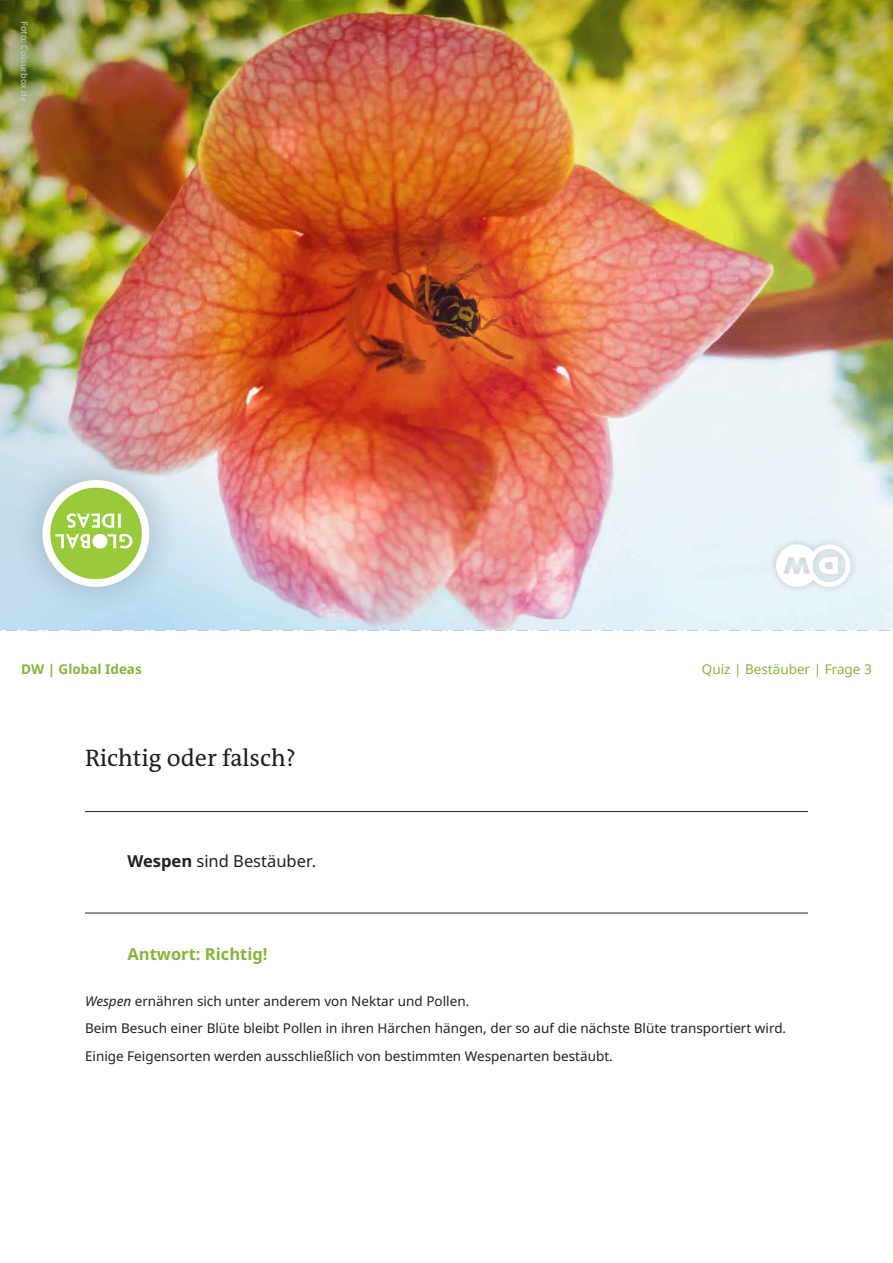
<style>
.page{position:relative;width:893px;height:1263px;background:#fff}
.page>*{position:absolute;margin:0;border:0;box-sizing:border-box;transform-origin:0 0}
.t1{font:24px "DW The Antiqua B W5 Plain";color:#231f20}
.t2{font:16.5px "Noto Sans";color:#231f20}
.t3{font:700 16.5px "Noto Sans";color:#87b53b}
.t4{font:13.5px/27.6px "Noto Sans";color:#231f20}
.t5{font:13.5px "Noto Sans";color:#87b53b}
.t6{font:700 13.5px "Noto Sans";color:#87b53b}
.t7{font:9px "Noto Sans";color:#c2cfda}
.s1{font-weight:700}
.s2{font-style:italic}
</style>
<div class="page">
<svg style="left:0;top:629px;width:893px;height:1px"></svg>
<hr style="left:85px;top:811px;width:723px;height:1px;background:#231f20">
<hr style="left:85px;top:913px;width:723px;height:1px;background:#231f20">
<img style="left:0;top:0;width:893px;height:629px">
<svg style="left:9px;top:8px;width:37px;height:116px;background:#868f4d"></svg>
<div style="left:10px;top:447px;width:172px;height:172px;background:#231f20;opacity:.25"></div>
<div style="left:43px;top:480px;width:106px;height:107px;background:#fff;border-radius:50%"></div>
<div style="left:50px;top:488px;width:92px;height:91px;background:#99ca3b;border-radius:50%"></div>
<svg style="left:55px;top:513px;width:77px;height:35px"></svg>
<div style="left:768px;top:537px;width:90px;height:58px;background:#e5f2f8"></div>
<svg style="left:776px;top:544px;width:74px;height:43px"></svg>
<p class="t7" style="left:31px;top:21px;width:82px;rotate:90deg">Foto: Colourbox.de</p>
<p class="t6" style="left:21px;top:659px;width:122px">DW | Global Ideas</p>
<p class="t5" style="left:702px;top:659px;width:171px">Quiz | Bestäuber | Frage 3</p>
<h1 class="t1" style="left:85px;top:742px;width:212px">Richtig oder falsch?</h1>
<p class="t2" style="left:128px;top:850px;width:190px"><span class="s1">Wespen</span> sind Bestäuber.</p>
<p class="t3" style="left:128px;top:942px;width:141px">Antwort: Richtig!</p>
<p class="t4" style="left:85px;top:987px;width:703px"><span class="s2">Wespen</span> ernähren sich unter anderem von Nektar und Pollen.<br>Beim Besuch einer Blüte bleibt Pollen in ihren Härchen hängen, der so auf die nächste Blüte transportiert wird.<br>Einige Feigensorten werden ausschließlich von bestimmten Wespenarten bestäubt.</p>
</div>
